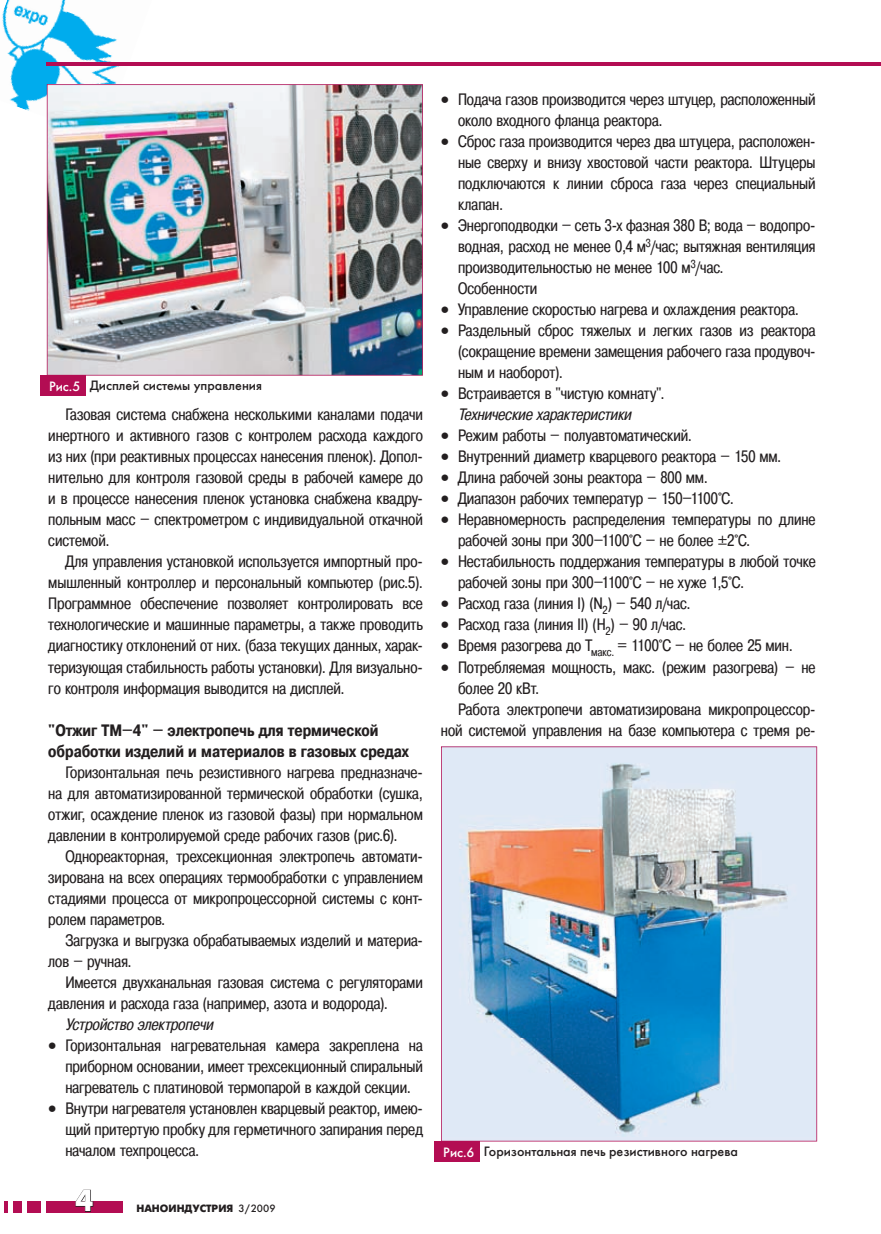
<style>
.page{position:relative;width:881px;height:1234px;background:#fff}
.page>*{position:absolute;margin:0;border:0;box-sizing:border-box;transform-origin:0 0}
.t1{font:700 30px "Futuris C";color:#fff}
.t2{font:18px/21px "Symbol";color:#231f20;text-align:justify}
.t3{font:16.5px/21px "Pragmatica Cond C";color:#231f20;text-align:justify}
.t4{font:700 16.5px/21px "Pragmatica Cond C";color:#231f20}
.t5{font:italic 16.5px "Pragmatica Cond C";color:#231f20}
.t6{font:13.5px "Futuris C";color:#231f20}
.t7{font:700 10.5px "Futuris C";color:#231f20}
.s1{color:#fff}
.s2{font-weight:400}
</style>
<div class="page">
<div style="left:47px;top:1201px;width:76px;height:11px;background:#b30d53"></div>
<div style="left:27px;top:1201px;width:14px;height:11px;background:#b30d53"></div>
<div style="left:13px;top:1201px;width:9px;height:11px;background:#b30d53"></div>
<hr style="left:4px;top:1201px;width:4px;height:11px;background:#b30d53">
<svg style="left:75px;top:1189px;width:19px;height:22px"></svg>
<img style="left:2px;top:0;width:150px;height:118px">
<hr style="left:47px;top:62px;width:833px;height:3px;background:#b30d53">
<img style="left:47px;top:84px;width:376px;height:291px">
<div style="left:40px;top:375px;width:45px;height:20px;background:#b30d53"></div>
<img style="left:441px;top:746px;width:375px;height:395px">
<div style="left:434px;top:1141px;width:45px;height:20px;background:#b30d53"></div>
<p class="t6" style="left:49px;top:377px;width:214px"><span class="s1">Рис.5</span> Дисплей системы управления</p>
<p class="t3" style="left:48px;top:404px;width:376px;text-indent:17px">Газовая система снабжена несколькими каналами подачи инертного и активного газов с контролем расхода каждого из них (при реактивных процессах нанесения пленок). Допол&shy;нительно для контроля газовой среды в рабочей камере до и в процессе нанесения пленок установка снабжена квадру&shy;польным масс – спектрометром с индивидуальной откачной системой.</p>
<p class="t3" style="left:48px;top:551px;width:376px;text-indent:17px">Для управления установкой используется импортный про&shy;мышленный контроллер и персональный компьютер (рис.5).<br>Программное обеспечение позволяет контролировать все технологические и машинные параметры, а также проводить диагностику отклонений от них. (база текущих данных, харак&shy;теризующая стабильность работы установки). Для визуально&shy;го контроля информация выводится на дисплей.</p>
<p class="t4" style="left:48px;top:719px;width:362px">"Отжиг ТМ–4" – электропечь для термической обработки изделий и материалов в газовых средах</p>
<p class="t3" style="left:48px;top:761px;width:376px;text-indent:17px">Горизонтальная печь резистивного нагрева предназначе&shy;на для автоматизированной термической обработки (сушка, отжиг, осаждение пленок из газовой фазы) при нормальном давлении в контролируемой среде рабочих газов (рис.6).</p>
<p class="t3" style="left:48px;top:845px;width:376px;text-indent:17px">Однореакторная, трехсекционная электропечь автомати&shy;зирована на всех операциях термообработки с управлением стадиями процесса от микропроцессорной системы с конт&shy;ролем параметров.</p>
<p class="t3" style="left:48px;top:929px;width:376px;text-indent:17px">Загрузка и выгрузка обрабатываемых изделий и материа&shy;лов – ручная.</p>
<p class="t3" style="left:48px;top:971px;width:376px;text-indent:17px">Имеется двухканальная газовая система с регуляторами давления и расхода газа (например, азота и водорода).</p>
<p class="t5" style="left:65px;top:1014px;width:153px">Устройствоэлектропечи</p>
<p class="t3" style="left:65px;top:1034px;width:359px;text-align:left">Горизонтальная нагревательная камера закреплена на приборном основании, имеет трехсекционный спиральный нагреватель с платиновой термопарой в каждой секции.<br>Внутри нагревателя установлен кварцевый реактор, имею&shy;щий притертую пробку для герметичного запирания перед началом техпроцесса.</p>
<p class="t2" style="left:48px;top:1033px;width:10px">•</p>
<p class="t2" style="left:48px;top:1096px;width:10px">•</p>
<h1 class="t1" style="left:76px;top:1183px;width:19px">4</h1>
<p class="t7" style="left:136px;top:1202px;width:140px">НАНОИНДУСТРИЯ <span class="s2">3/2009</span></p>
<p class="t3" style="left:458px;top:89px;width:359px;text-align:left">Подача газов производится через штуцер, расположенный около входного фланца реактора.<br>Сброс газа производится через два штуцера, расположен&shy;ные сверху и внизу хвостовой части реактора. Штуцеры подключаются к линии сброса газа через специальный клапан.<br>Энергоподводки – сеть 3-х фазная 380 В; вода – водопро&shy;водная, расход не менее 0,4 м<sup>3</sup>/час; вытяжная вентиляция производительностью не менее 100 м<sup>3</sup>/час.<br>Особенности<br>Управление скоростью нагрева и охлаждения реактора.<br>Раздельный сброс тяжелых и легких газов из реактора (сокращение времени замещения рабочего газа продувоч&shy;ным и наоборот).<br>Встраивается в "чистую комнату".</p>
<p class="t5" style="left:458px;top:405px;width:178px">Техническиехарактеристики</p>
<p class="t3" style="left:458px;top:425px;width:235px">Режим работы – полуавтоматический.</p>
<p class="t3" style="left:458px;top:446px;width:325px">Внутренний диаметр кварцевого реактора – 150 мм.</p>
<p class="t3" style="left:458px;top:467px;width:251px">Длина рабочей зоны реактора – 800 мм.</p>
<p class="t3" style="left:458px;top:488px;width:277px">Диапазон рабочих температур – 150–1100°С.</p>
<p class="t3" style="left:458px;top:509px;width:359px">Неравномерность распределения температуры по длине</p>
<p class="t3" style="left:458px;top:530px;width:294px">рабочей зоны при 300–1100°С – не более ±2°С.</p>
<p class="t3" style="left:458px;top:551px;width:359px">Нестабильность поддержания температуры в любой точке</p>
<p class="t3" style="left:458px;top:572px;width:287px">рабочей зоны при 300–1100°С – не хуже 1,5°С.</p>
<p class="t3" style="left:458px;top:593px;width:234px">Расход газа (линия I) (N<sub>2</sub>) – 540 л/час.</p>
<p class="t3" style="left:458px;top:614px;width:229px">Расход газа (линия II) (H<sub>2</sub>) – 90 л/час.</p>
<p class="t3" style="left:458px;top:635px;width:336px">Время разогрева до Т<sub>макс.</sub> = 1100°С – не более 25 мин.</p>
<p class="t3" style="left:458px;top:656px;width:359px">Потребляемая мощность, макс. (режим разогрева) – не</p>
<p class="t3" style="left:458px;top:677px;width:83px">более 20 кВт.</p>
<p class="t3" style="left:458px;top:698px;width:359px">Работа электропечи автоматизирована микропроцессор-</p>
<p class="t3" style="left:441px;top:719px;width:376px">ной системой управления на базе компьютера с тремя ре-</p>
<p class="t2" style="left:441px;top:88px;width:10px">•</p>
<p class="t2" style="left:441px;top:130px;width:10px">•</p>
<p class="t2" style="left:441px;top:214px;width:10px">•</p>
<p class="t2" style="left:441px;top:382px;width:10px">•</p>
<p class="t2" style="left:441px;top:424px;width:10px">• • • • •</p>
<p class="t2" style="left:441px;top:550px;width:10px">•</p>
<p class="t2" style="left:441px;top:592px;width:10px">• • • •</p>
<p class="t6" style="left:443px;top:1143px;width:296px"><span class="s1">Рис.6</span> Горизонтальная печь резистивного нагрева</p>
</div>
